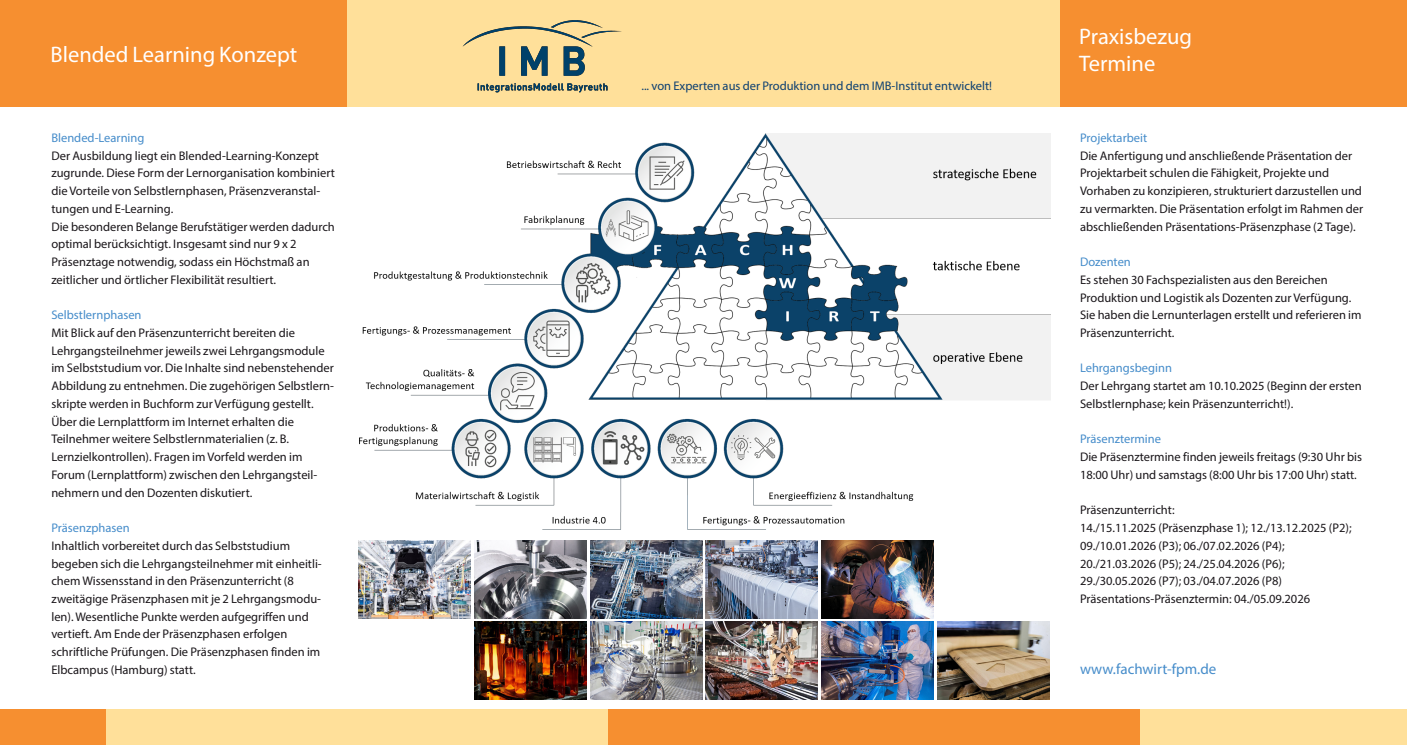
<style>
.page{position:relative;width:1407px;height:745px;background:#fff}
.page>*{position:absolute;margin:0;border:0;box-sizing:border-box;transform-origin:0 0}
.t1{font:22.5px/26.6px "Myriad Pro";color:#fff}
.t2{font:15px "Myriad Pro";color:#458cca}
.t3{font:12.5px/17.8px "Myriad Pro";color:#1a161a}
.t4{font:12.5px "Myriad Pro";color:#458cca}
.t5{font:12.5px "Myriad Pro";color:#0e4071}
</style>
<div class="page">
<div style="left:1139px;top:709px;width:268px;height:35px;background:#ffe09a"></div>
<div style="left:608px;top:709px;width:531px;height:35px;background:#f68f30"></div>
<div style="left:0;top:709px;width:106px;height:35px;background:#f68f30"></div>
<div style="left:106px;top:709px;width:502px;height:35px;background:#ffe09a"></div>
<div style="left:0;top:0;width:347px;height:106px;background:#f68f30"></div>
<div style="left:702px;top:0;width:358px;height:106px;background:#ffe09a"></div>
<div style="left:347px;top:0;width:355px;height:106px;background:#ffe09a"></div>
<div style="left:1060px;top:0;width:347px;height:106px;background:#f68f30"></div>
<img style="left:453px;top:20px;width:169px;height:87px">
<img style="left:359px;top:133px;width:692px;height:397px">
<img style="left:359px;top:540px;width:112px;height:77px">
<img style="left:706px;top:621px;width:112px;height:77px">
<img style="left:821px;top:621px;width:112px;height:77px">
<img style="left:474px;top:621px;width:112px;height:77px">
<img style="left:937px;top:621px;width:112px;height:77px">
<img style="left:706px;top:540px;width:112px;height:77px">
<img style="left:590px;top:540px;width:112px;height:77px">
<img style="left:474px;top:540px;width:112px;height:77px">
<img style="left:590px;top:621px;width:112px;height:77px">
<img style="left:821px;top:540px;width:112px;height:77px">
<h1 class="t1" style="left:51px;top:41px;width:248px">Blended Learning Konzept</h1>
<p class="t4" style="left:51px;top:130px;width:95px">Blended-Learning</p>
<p class="t3" style="left:51px;top:146px;width:285px">Der Ausbildung liegt ein Blended-Learning-Konzept zugrunde. Diese Form der Lernorganisation kombiniert die Vorteile von Selbstlernphasen, Präsenzveranstal&shy;tungen und E-Learning.<br>Die besonderen Belange Berufstätiger werden dadurch optimal berücksichtigt. Insgesamt sind nur 9 x 2<br>Präsenztage notwendig, sodass ein Höchstmaß an zeitlicher und örtlicher Flexibilität resultiert.</p>
<p class="t4" style="left:51px;top:307px;width:92px">Selbstlernphasen</p>
<p class="t3" style="left:51px;top:323px;width:284px">Mit Blick auf den Präsenzunterricht bereiten die Lehrgangsteilnehmer jeweils zwei Lehrgangsmodule im Selbststudium vor. Die Inhalte sind nebenstehender Abbildung zu entnehmen. Die zugehörigen Selbstlern&shy;skripte werden in Buchform zur Verfügung gestellt.<br>Über die Lernplattform im Internet erhalten die Teilnehmer weitere Selbstlernmaterialien (z. B.<br>Lernzielkontrollen). Fragen im Vorfeld werden im Forum (Lernplattform) zwischen den Lehrgangsteil&shy;nehmern und den Dozenten diskutiert.</p>
<p class="t4" style="left:51px;top:520px;width:80px">Präsenzphasen</p>
<p class="t3" style="left:51px;top:536px;width:272px">Inhaltlich vorbereitet durch das Selbststudium begeben sich die Lehrgangsteilnehmer mit einheitli&shy;chem Wissensstand in den Präsenzunterricht (8 zweitägige Präsenzphasen mit je 2 Lehrgangsmodu&shy;len). Wesentliche Punkte werden aufgegriffen und vertieft. Am Ende der Präsenzphasen erfolgen schriftliche Prüfungen. Die Präsenzphasen finden im Elbcampus (Hamburg) statt.</p>
<p class="t5" style="left:641px;top:78px;width:352px">... von Experten aus der Produktion und dem IMB-Institut entwickelt!</p>
<h1 class="t1" style="left:1079px;top:23px;width:114px">Praxisbezug<br>Termine</h1>
<p class="t4" style="left:1080px;top:130px;width:69px">Projektarbeit</p>
<p class="t3" style="left:1080px;top:146px;width:285px">Die Anfertigung und anschließende Präsentation der Projektarbeit schulen die Fähigkeit, Projekte und Vorhaben zu konzipieren, strukturiert darzustellen und zu vermarkten. Die Präsentation erfolgt im Rahmen der abschließenden Präsentations-Präsenzphase (2 Tage).</p>
<p class="t4" style="left:1080px;top:254px;width:52px">Dozenten</p>
<p class="t3" style="left:1080px;top:270px;width:283px">Es stehen 30 Fachspezialisten aus den Bereichen Produktion und Logistik als Dozenten zur Verfügung.<br>Sie haben die Lernunterlagen erstellt und referieren im Präsenzunterricht.</p>
<p class="t4" style="left:1080px;top:360px;width:93px">Lehrgangsbeginn</p>
<p class="t3" style="left:1080px;top:376px;width:283px">Der Lehrgang startet am 10.10.2025 (Beginn der ersten<br>Selbstlernphase; kein Präsenzunterricht!).</p>
<p class="t4" style="left:1080px;top:431px;width:83px">Präsenztermine</p>
<p class="t3" style="left:1080px;top:447px;width:283px">Die Präsenztermine finden jeweils freitags (9:30 Uhr bis<br>18:00 Uhr) und samstags (8:00 Uhr bis 17:00 Uhr) statt.</p>
<p class="t3" style="left:1080px;top:500px;width:273px">Präsenzunterricht:<br>14./15.11.2025 (Präsenzphase 1); 12./13.12.2025 (P2); 09./10.01.2026 (P3); 06./07.02.2026 (P4); 20./21.03.2026 (P5); 24./25.04.2026 (P6); 29./30.05.2026 (P7); 03./04.07.2026 (P8)<br>Präsentations-Präsenztermin: 04./05.09.2026</p>
<p class="t2" style="left:1080px;top:659px;width:138px">www.fachwirt-fpm.de</p>
</div>
